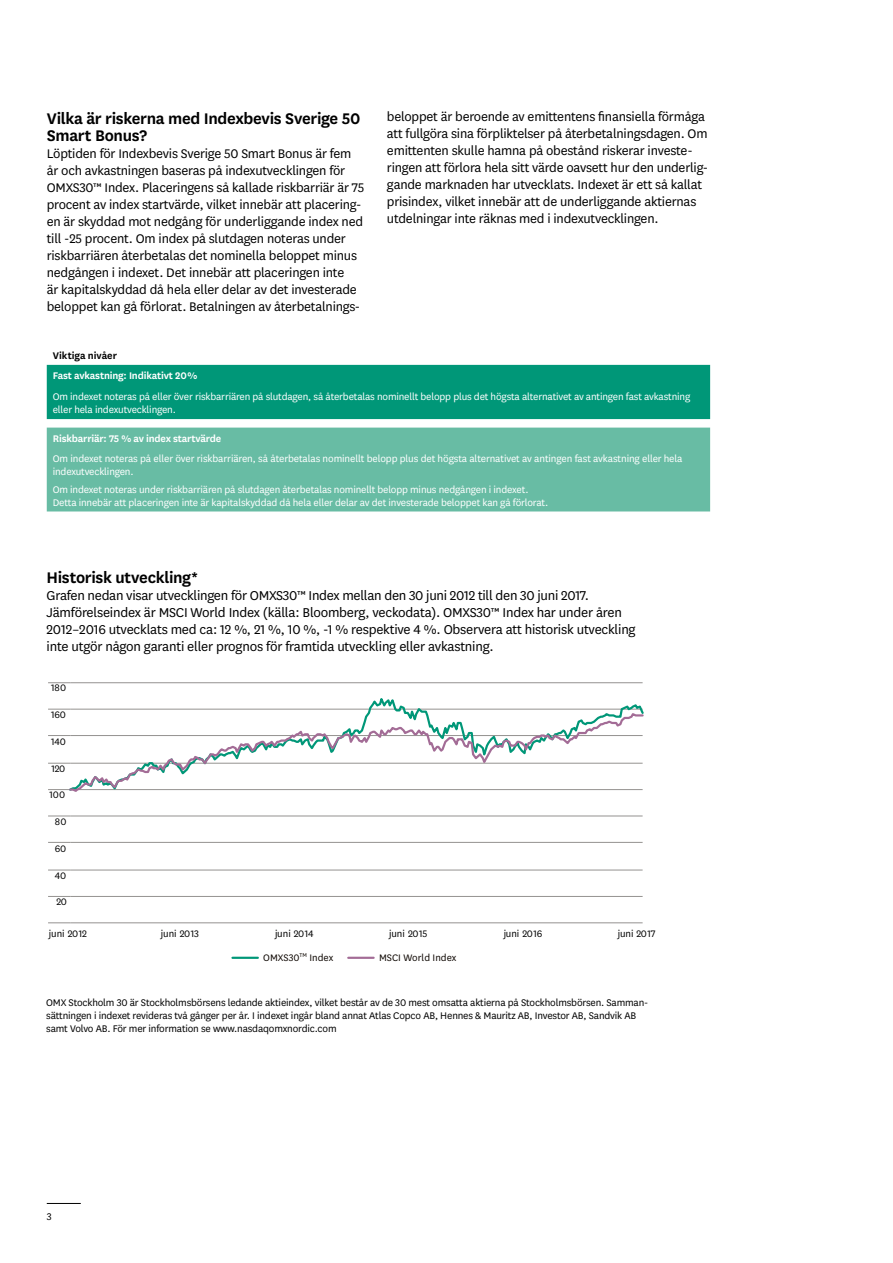
<style>
.page{position:relative;width:893px;height:1263px;background:#fff}
.page>*{position:absolute;margin:0;border:0;box-sizing:border-box;transform-origin:0 0}
.t1{font:600 18px/17px "Skandia Sans";letter-spacing:-.02em;color:#000}
.t2{font:15px/17px "Skandia Sans";letter-spacing:-.015em;color:#000}
.t3{font:14.7px/17px "Skandia Sans";letter-spacing:-.015em;color:#000}
.t4{font:11.25px/12.9px "Skandia Sans";letter-spacing:-.015em;color:#fff}
.t5{font:11.25px/12.9px "Skandia Sans";letter-spacing:-.015em;color:#000}
.t6{font:600 11.25px "Skandia Sans";letter-spacing:-.015em;color:#fff}
.t7{font:600 11.25px "Skandia Sans";letter-spacing:-.005em;color:#000}
.t8{font:10.95px "Skandia Sans";letter-spacing:-.01em;color:#000}
.t9{font:10.95px "Skandia Sans";color:#0e0702}
</style>
<div class="page">
<div style="left:47px;top:365px;width:663px;height:54px;background:#009778"></div>
<div style="left:47px;top:428px;width:663px;height:83px;background:#68bca4"></div>
<hr style="left:70px;top:896px;width:573px;height:1px;background:#949290">
<hr style="left:70px;top:870px;width:573px;height:1px;background:#949290">
<hr style="left:70px;top:842px;width:573px;height:1px;background:#949290">
<hr style="left:70px;top:816px;width:573px;height:1px;background:#949290">
<hr style="left:70px;top:682px;width:573px;height:1px;background:#949290">
<svg style="left:48px;top:922px;width:22px;height:1px"></svg>
<svg style="left:48px;top:896px;width:22px;height:1px"></svg>
<svg style="left:48px;top:870px;width:22px;height:1px"></svg>
<svg style="left:48px;top:842px;width:22px;height:1px"></svg>
<svg style="left:48px;top:816px;width:22px;height:1px"></svg>
<svg style="left:48px;top:789px;width:22px;height:1px"></svg>
<svg style="left:48px;top:763px;width:22px;height:1px"></svg>
<svg style="left:48px;top:735px;width:22px;height:1px"></svg>
<svg style="left:48px;top:709px;width:22px;height:1px"></svg>
<svg style="left:48px;top:682px;width:22px;height:1px"></svg>
<hr style="left:70px;top:922px;width:573px;height:1px;background:#949290">
<svg style="left:70px;top:698px;width:573px;height:13px"></svg>
<svg style="left:70px;top:711px;width:573px;height:81px"></svg>
<hr style="left:232px;top:957px;width:26px;height:2px;background:#009778">
<hr style="left:348px;top:957px;width:26px;height:2px;background:#a36c96">
<hr style="left:47px;top:1203px;width:34px;height:1px;background:#000">
<p class="t1" style="left:47px;top:109px;width:315px">Vilka är riskerna med Indexbevis Sverige 50<br>Smart Bonus?</p>
<p class="t3" style="left:47px;top:144px;width:319px">Löptiden för Indexbevis Sverige 50 Smart Bonus är fem år och avkastningen baseras på indexutvecklingen för OMXS30™ Index. Placeringens så kallade riskbarriär är 75 procent av index startvärde, vilket innebär att placering&shy;en är skyddad mot nedgång för underliggande index ned till -25 procent. Om index på slutdagen noteras under riskbarriären återbetalas det nominella beloppet minus nedgången i indexet. Det innebär att placeringen inte<br>är kapitalskyddad då hela eller delar av det investerade beloppet kan gå förlorat. Betalningen av återbetalnings-</p>
<p class="t3" style="left:387px;top:108px;width:323px">beloppet är beroende av emittentens finansiella förmåga att fullgöra sina förpliktelser på återbetalningsdagen. Om emittenten skulle hamna på obestånd riskerar investe&shy;ringen att förlora hela sitt värde oavsett hur den underlig&shy;gande marknaden har utvecklats. Indexet är ett så kallat prisindex, vilket innebär att de underliggande aktiernas utdelningar inte räknas med i indexutvecklingen.</p>
<p class="t7" style="left:53px;top:348px;width:66px">Viktiga nivåer</p>
<p class="t6" style="left:53px;top:368px;width:146px">Fast avkastning: Indikativt 20 %</p>
<p class="t4" style="left:53px;top:389px;width:639px">Om indexet noteras på eller över riskbarriären på slutdagen, så återbetalas nominellt belopp plus det högsta alternativet av antingen fast avkastning eller hela indexutvecklingen.</p>
<p class="t6" style="left:53px;top:431px;width:170px">Riskbarriär: 75 % av index startvärde</p>
<p class="t4" style="left:53px;top:452px;width:631px">Om indexet noteras på eller över riskbarriären, så återbetalas nominellt belopp plus det högsta alternativet av antingen fast avkastning eller hela indexutvecklingen.</p>
<p class="t4" style="left:53px;top:482px;width:497px">Om indexet noteras under riskbarriären på slutdagen återbetalas nominellt belopp minus nedgången i indexet.<br>Detta innebär att placeringen inte är kapitalskyddad då hela eller delar av det investerade beloppet kan gå förlorat.</p>
<p class="t1" style="left:47px;top:568px;width:153px">Historisk utveckling*</p>
<p class="t2" style="left:47px;top:586px;width:591px">Grafen nedan visar utvecklingen för OMXS30™ Index mellan den 30 juni 2012 till den 30 juni 2017.<br>Jämförelseindex är MSCI World Index (källa: Bloomberg, veckodata). OMXS30™ Index har under åren 2012–2016 utvecklats med ca: 12 %, 21 %, 10 %, -1 % respektive 4 %. Observera att historisk utveckling inte utgör någon garanti eller prognos för framtida utveckling eller avkastning.</p>
<p class="t8" style="left:51px;top:681px;width:16px">180</p>
<p class="t8" style="left:51px;top:708px;width:16px">160</p>
<p class="t8" style="left:51px;top:735px;width:16px">140</p>
<p class="t8" style="left:52px;top:761px;width:15px">120</p>
<p class="t8" style="left:49px;top:788px;width:18px">100</p>
<p class="t8" style="left:55px;top:815px;width:13px">80</p>
<p class="t8" style="left:55px;top:841px;width:13px">60</p>
<p class="t8" style="left:55px;top:868px;width:13px">40</p>
<p class="t8" style="left:57px;top:895px;width:12px">20</p>
<p class="t8" style="left:49px;top:926px;width:39px">juni 2012</p>
<p class="t8" style="left:161px;top:926px;width:39px">juni 2013</p>
<p class="t8" style="left:275px;top:926px;width:40px">juni 2014</p>
<p class="t8" style="left:389px;top:926px;width:40px">juni 2015</p>
<p class="t8" style="left:504px;top:926px;width:40px">juni 2016</p>
<p class="t8" style="left:618px;top:926px;width:39px">juni 2017</p>
<p class="t9" style="left:263px;top:951px;width:72px">OMXS30<sup>TM</sup> Index</p>
<p class="t9" style="left:379px;top:951px;width:79px">MSCI World Index</p>
<p class="t5" style="left:46px;top:996px;width:602px">OMX Stockholm 30 är Stockholmsbörsens ledande aktieindex, vilket består av de 30 mest omsatta aktierna på Stockholmsbörsen. Samman&shy;sättningen i indexet revideras två gånger per år. I indexet ingår bland annat Atlas Copco AB, Hennes &amp; Mauritz AB, Investor AB, Sandvik AB samt Volvo AB. För mer information se www.nasdaqomxnordic.com</p>
<p class="t5" style="left:47px;top:1210px;width:6px">3</p>
</div>
